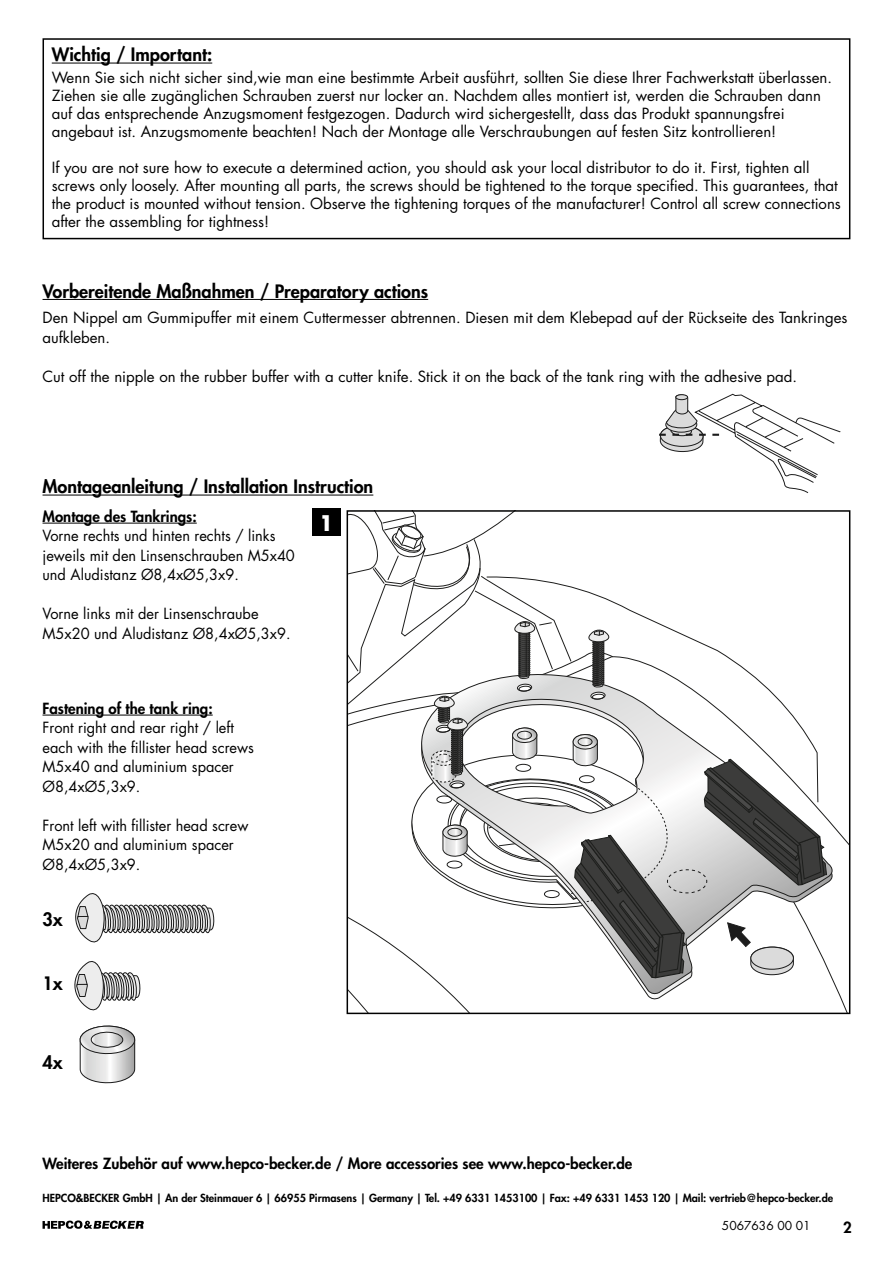
<style>
.page{position:relative;width:893px;height:1263px;background:#fff}
.page>*{position:absolute;margin:0;border:0;box-sizing:border-box;transform-origin:0 0}
.t1{font:700 21px "Futura Std";color:#fff}
.t2{font:800 18px "Futura Std";color:#000}
.t3{font:15px/19.5px "Futura Std";color:#000}
.t4{font:800 15px "Futura Std";color:#000}
.t5{font:12px "Futura Std";color:#000}
.t6{font:800 10.8px "Futura Std";color:#000}
</style>
<div class="page">
<svg style="left:43px;top:1220px;width:101px;height:9px"></svg>
<div style="left:312px;top:508px;width:29px;height:28px;background:#000"></div>
<hr style="left:43px;top:523px;width:154px;height:1px;background:#000">
<hr style="left:43px;top:715px;width:170px;height:1px;background:#000">
<hr style="left:43px;top:495px;width:330px;height:1px;background:#000">
<div style="left:43px;top:38px;width:807px;height:201px;border:2px solid #000"></div>
<hr style="left:52px;top:63px;width:160px;height:1px;background:#000">
<hr style="left:43px;top:299px;width:385px;height:1px;background:#000">
<svg style="left:79px;top:1025px;width:57px;height:59px"></svg>
<svg style="left:75px;top:893px;width:140px;height:50px"></svg>
<svg style="left:74px;top:961px;width:67px;height:50px"></svg>
<svg style="left:347px;top:511px;width:503px;height:502px"></svg>
<svg style="left:659px;top:394px;width:182px;height:99px"></svg>
<p class="t2" style="left:52px;top:43px;width:162px">Wichtig / Important:</p>
<p class="t3" style="left:52px;top:69px;width:782px;line-height:18px">Wenn Sie sich nicht sicher sind,wie man eine bestimmte Arbeit ausführt, sollten Sie diese Ihrer Fachwerkstatt überlassen.<br>Ziehen sie alle zugänglichen Schrauben zuerst nur locker an. Nachdem alles montiert ist, werden die Schrauben dann auf das entsprechende Anzugsmoment festgezogen. Dadurch wird sichergestellt, dass das Produkt spannungsfrei angebaut ist. Anzugsmomente beachten! Nach der Montage alle Verschraubungen auf festen Sitz kontrollieren!</p>
<p class="t3" style="left:52px;top:159px;width:791px;line-height:18px">If you are not sure how to execute a determined action, you should ask your local distributor to do it. First, tighten all screws only loosely. After mounting all parts, the screws should be tightened to the torque specified. This guarantees, that the product is mounted without tension. Observe the tightening torques of the manufacturer! Control all screw connections after the assembling for tightness!</p>
<p class="t2" style="left:43px;top:280px;width:387px">Vorbereitende Maßnahmen / Preparatory actions</p>
<p class="t3" style="left:43px;top:308px;width:807px">Den Nippel am Gummipuffer mit einem Cuttermesser abtrennen. Diesen mit dem Klebepad auf der Rückseite des Tankringes aufkleben.</p>
<p class="t3" style="left:43px;top:366px;width:756px">Cut off the nipple on the rubber buffer with a cutter knife. Stick it on the back of the tank ring with the adhesive pad.</p>
<p class="t2" style="left:43px;top:475px;width:332px">Montageanleitung / Installation Instruction</p>
<p class="t4" style="left:43px;top:507px;width:156px">Montage des Tankrings:</p>
<p class="t3" style="left:43px;top:526px;width:254px">Vorne rechts und hinten rechts / links jeweils mit den Linsenschrauben M5x40 und Aludistanz Ø8,4xØ5,3x9.</p>
<p class="t3" style="left:43px;top:604px;width:250px">Vorne links mit der Linsenschraube<br>M5x20 und Aludistanz Ø8,4xØ5,3x9.</p>
<p class="t4" style="left:43px;top:698px;width:172px">Fastening of the tank ring:</p>
<p class="t3" style="left:43px;top:718px;width:213px">Front right and rear right / left each with the fillister head screws<br>M5x40 and aluminium spacer<br>Ø8,4xØ5,3x9.</p>
<p class="t3" style="left:43px;top:815px;width:207px">Front left with fillister head screw<br>M5x20 and aluminium spacer<br>Ø8,4xØ5,3x9.</p>
<p class="t2" style="left:43px;top:908px;width:22px">3x</p>
<p class="t2" style="left:43px;top:972px;width:22px">1x</p>
<p class="t2" style="left:43px;top:1051px;width:22px">4x</p>
<h1 class="t1" style="left:319px;top:509px;width:16px">1</h1>
<p class="t4" style="left:43px;top:1154px;width:591px">Weiteres Zubehör auf www.hepco-becker.de / More accessories see www.hepco-becker.de</p>
<p class="t6" style="left:43px;top:1191px;width:792px">HEPCO&amp;BECKER GmbH | An der Steinmauer 6 | 66955 Pirmasens | Germany | Tel. +49 6331 1453100 | Fax: +49 6331 1453 120 | Mail: vertrieb@hepco-becker.de</p>
<p class="t5" style="left:722px;top:1218px;width:90px">5067636 00 01</p>
<p class="t4" style="left:843px;top:1218px;width:10px">2</p>
</div>
